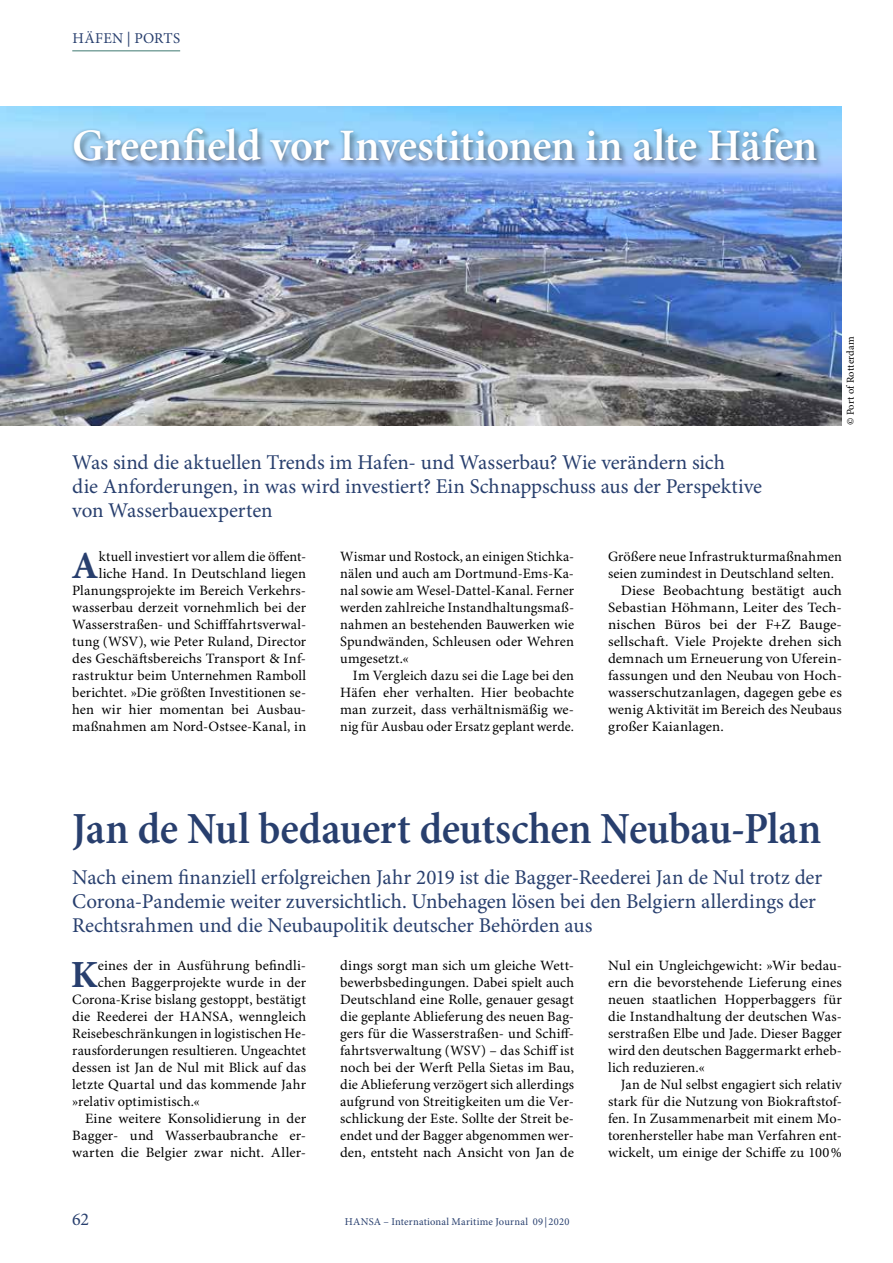
<style>
.page{position:relative;width:893px;height:1263px;background:#fff}
.page>*{position:absolute;margin:0;border:0;box-sizing:border-box;transform-origin:0 0}
.Headline{font:600 45px "Minion Pro";letter-spacing:-.015em;color:#fff}
.Headline-2{font:600 condensed 45px "Minion Pro";letter-spacing:-.01em;color:#283f6e}
.Lauftext_Initial{font:700 38.4px "Minion Pro";color:#283f6e}
.Vorspann{font:21px/24px "Minion Pro";letter-spacing:-.005em;color:#283f6e}
.t1{font:18px "Minion Pro";color:#283f6e}
.t2{font:15px "Minion Pro";letter-spacing:.015em;color:#283f6e}
.Lauftext_Einzug{font:14.25px/17px "Minion Pro";letter-spacing:.005em;color:#000;text-align:justify}
.Lauftext_Initial-2{font:14.25px/17px "Minion Pro";letter-spacing:.005em;color:#000;text-align:right}
.Lauftext_Einzug-2{font:14.25px/17px "Minion Pro";letter-spacing:.005em;color:#000;text-align:justify;scale:1.06 1}
.t3{font:10.5px "Minion Pro";letter-spacing:.015em;color:#283f6e}
.Credit{font:10.5px "Minion Pro";color:#000}
</style>
<div class="page">
<hr style="left:72px;top:51px;width:108px;height:1px;background:#3e7971">
<img style="left:0;top:106px;width:842px;height:319px">
<div style="left:74px;top:129px;width:751px;height:41px;background:#000;opacity:.3"></div>
<div style="left:71px;top:125px;width:749px;height:39px;background:#000;opacity:.3"></div>
<p class="t2" style="left:72px;top:29px;width:33px">Häfen</p>
<p class="t2" style="left:127px;top:29px;width:53px">| Ports</p>
<p class="Headline" style="left:72px;top:119px;width:747px">Greenfield vor Investitionen in alte Häfen</p>
<p class="Credit" style="left:844px;top:425px;width:90px;rotate:-90deg">© Port of Rotterdam</p>
<p class="Vorspann" style="left:72px;top:451px;width:691px">Was sind die aktuellen Trends im Hafen- und Wasserbau? Wie verändern sich<br>die Anforderungen, in was wird investiert? Ein Schnappschuss aus der Perspektive von Wasserbauexperten</p>
<p class="Lauftext_Initial" style="left:72px;top:543px;width:29px">A</p>
<p class="Lauftext_Initial-2" style="left:72px;top:549px;width:235px">ktuell investiert vor allem die öffent&shy;liche Hand. In Deutschland liegen Planungsprojekte im Bereich Verkehrs&shy;wasserbau derzeit vornehmlich bei der Wasserstraßen- und Schifffahrtsverwal&shy;tung (WSV), wie Peter Ruland, Director des Geschäftsbereichs Transport &amp; Inf&shy;rastruktur beim Unternehmen Ramboll berichtet. »Die größten Investitionen se&shy;hen wir hier momentan bei Ausbau&shy;maßnahmen am Nord-Ostsee-Kanal, in</p>
<p class="Lauftext_Initial-2" style="left:340px;top:549px;width:235px;text-align:justify">Wismar und Rostock, an einigen Stichka&shy;nälen und auch am Dortmund-Ems-Ka&shy;nal sowie am Wesel-Dattel-Kanal. Ferner werden zahlreiche Instandhaltungsmaß&shy;nahmen an bestehenden Bauwerken wie Spundwänden, Schleusen oder Wehren umgesetzt.«</p>
<p class="Lauftext_Einzug" style="left:608px;top:549px;width:235px">Größere neue Infrastrukturmaßnahmen seien zumindest in Deutschland selten.</p>
<p class="Lauftext_Einzug-2" style="left:608px;top:583px;width:222px;text-indent:13px">Diese Beobachtung bestätigt auch Sebastian Höhmann, Leiter des Tech&shy;nischen Büros bei der F+Z Bauge&shy;sellschaft. Viele Projekte drehen sich demnach um Erneuerung von Uferein&shy;fassungen und den Neubau von Hoch&shy;wasserschutzanlagen, dagegen gebe es wenig Aktivität im Bereich des Neubaus großer Kaianlagen.</p>
<p class="Lauftext_Einzug" style="left:340px;top:668px;width:235px;text-indent:13px">Im Vergleich dazu sei die Lage bei den Häfen eher verhalten. Hier beobachte man zurzeit, dass verhältnismäßig we&shy;nig für Ausbau oder Ersatz geplant werde.</p>
<p class="Headline-2" style="left:72px;top:801px;width:751px">Jan de Nul bedauert deutschen Neubau-Plan</p>
<p class="Vorspann" style="left:72px;top:866px;width:751px">Nach einem finanziell erfolgreichen Jahr 2019 ist die Bagger-Reederei Jan de Nul trotz der<br>Corona-Pandemie weiter zuversichtlich. Unbehagen lösen bei den Belgiern allerdings der<br>Rechtsrahmen und die Neubaupolitik deutscher Behörden aus</p>
<p class="Lauftext_Initial" style="left:71px;top:951px;width:28px">K</p>
<p class="Lauftext_Initial-2" style="left:98px;top:957px;width:210px">eines der in Ausführung befindli-</p>
<p class="Lauftext_Einzug" style="left:340px;top:957px;width:235px">dings sorgt man sich um gleiche Wett&shy;bewerbsbedingungen. Dabei spielt auch Deutschland eine Rolle, genauer gesagt die geplante Ablieferung des neuen Bag&shy;gers für die Wasserstraßen- und Schiff&shy;fahrtsverwaltung (WSV) – das Schiff ist noch bei der Werft Pella Sietas im Bau, die Ablieferung verzögert sich allerdings aufgrund von Streitigkeiten um die Ver&shy;schlickung der Este. Sollte der Streit be&shy;endet und der Bagger abgenommen wer&shy;den, entsteht nach Ansicht von Jan de</p>
<p class="Lauftext_Einzug" style="left:608px;top:957px;width:235px">Nul ein Ungleichgewicht: »Wir bedau&shy;ern die bevorstehende Lieferung eines neuen staatlichen Hopperbaggers für die Instandhaltung der deutschen Was&shy;serstraßen Elbe und Jade. Dieser Bagger wird den deutschen Baggermarkt erheb&shy;lich reduzieren.«</p>
<p class="Lauftext_Initial-2" style="left:98px;top:974px;width:210px">chen Baggerprojekte wurde in der</p>
<p class="Lauftext_Initial-2" style="left:72px;top:991px;width:235px">Corona-Krise bislang gestoppt, bestätigt</p>
<p class="Lauftext_Initial-2" style="left:72px;top:1008px;width:235px">die Reederei der HANSA, wenngleich</p>
<p class="Lauftext_Initial-2" style="left:72px;top:1025px;width:235px">Reisebeschränkungen in logistischen He-</p>
<p class="Lauftext_Initial-2" style="left:72px;top:1042px;width:235px">rausforderungen resultieren. Ungeachtet</p>
<p class="Lauftext_Initial-2" style="left:72px;top:1059px;width:235px">dessen ist Jan de Nul mit Blick auf das</p>
<p class="Lauftext_Initial-2" style="left:72px;top:1076px;width:235px">letzte Quartal und das kommende Jahr</p>
<p class="Lauftext_Initial-2" style="left:72px;top:1093px;width:129px">»relativ optimistisch.«</p>
<p class="Lauftext_Einzug" style="left:72px;top:1110px;width:235px;text-indent:13px">Eine weitere Konsolidierung in der Bagger- und Wasserbaubranche er&shy;warten die Belgier zwar nicht. Aller-</p>
<p class="Lauftext_Einzug" style="left:608px;top:1076px;width:235px;text-indent:13px">Jan de Nul selbst engagiert sich relativ stark für die Nutzung von Biokraftstof&shy;fen. In Zusammenarbeit mit einem Mo&shy;torenhersteller habe man Verfahren ent&shy;wickelt, um einige der Schiffe zu 100%</p>
<p class="t1" style="left:72px;top:1208px;width:18px">62</p>
<p class="t3" style="left:345px;top:1215px;width:226px">HANSA – International Maritime Journal 09|2020</p>
</div>
